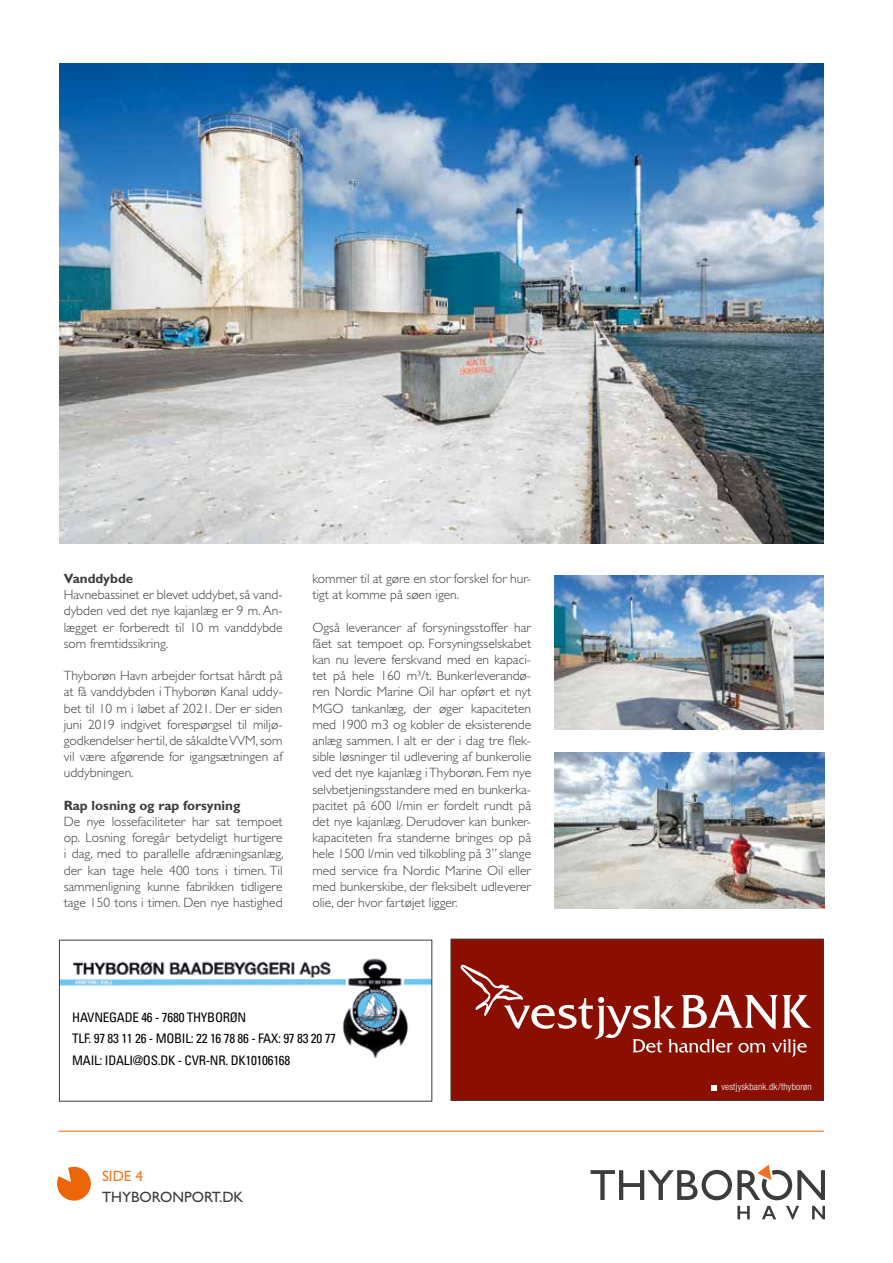
<style>
.page{position:relative;width:893px;height:1263px;background:#fff}
.page>*{position:absolute;margin:0;border:0;box-sizing:border-box;transform-origin:0 0}
.t1{font:15px "Gill Sans Std";color:#3c3c3b}
.t2{font:15px "Gill Sans Std";color:#ee7726}
.t3{font:300 13.5px/16.2px "Gill Sans Std";color:#3c3c3b;text-align:justify}
.t4{font:700 13.5px "Gill Sans Std";color:#3c3c3b}
.t5{font:condensed 13.2px/21.6px "Univers LT Std";letter-spacing:-.02em;color:#000}
.t6{font:300 condensed 9.6px "Helvetica Neue LT Std";letter-spacing:.015em;color:#fff}
</style>
<div class="page">
<svg style="left:590px;top:1164px;width:235px;height:36px"></svg>
<svg style="left:737px;top:1206px;width:13px;height:13px"></svg>
<svg style="left:762px;top:1206px;width:14px;height:13px"></svg>
<svg style="left:786px;top:1206px;width:13px;height:13px"></svg>
<svg style="left:812px;top:1206px;width:13px;height:13px"></svg>
<hr style="left:59px;top:1131px;width:765px;height:1px;background:#ec6608">
<svg style="left:57px;top:1167px;width:34px;height:33px"></svg>
<img style="left:555px;top:752px;width:269px;height:156px">
<img style="left:555px;top:576px;width:268px;height:154px">
<img style="left:59px;top:64px;width:765px;height:480px">
<svg style="left:453px;top:941px;width:369px;height:157px;background:#922114"></svg>
<div style="left:451px;top:939px;width:373px;height:161px;border:1px solid #3c3c3b"></div>
<img style="left:61px;top:958px;width:369px;height:101px">
<div style="left:59px;top:997px;width:283px;height:100px;background:#fff"></div>
<p class="t4" style="left:64px;top:570px;width:71px">Vanddybde</p>
<p class="t3" style="left:64px;top:587px;width:220px">Havnebassinet er blevet uddybet, så vand&shy;dybden ved det nye kajanlæg er 9 m. An&shy;lægget er forberedt til 10 m vanddybde som fremtidssikring.</p>
<p class="t3" style="left:64px;top:668px;width:220px">Thyborøn Havn arbejder fortsat hårdt på at få vanddybden i Thyborøn Kanal uddy&shy;bet til 10 m i løbet af 2021. Der er siden juni 2019 indgivet forespørgsel til miljø&shy;godkendelser hertil, de såkaldte VVM, som vil være afgørende for igangsætningen af uddybningen.</p>
<p class="t4" style="left:64px;top:797px;width:178px">Rap losning og rap forsyning</p>
<p class="t3" style="left:64px;top:813px;width:221px">De nye lossefaciliteter har sat tempoet op. Losning foregår betydeligt hurtigere i dag, med to parallelle afdræningsanlæg, der kan tage hele 400 tons i timen. Til sammenligning kunne fabrikken tidligere tage 150 tons i timen. Den nye hastighed</p>
<p class="t3" style="left:312px;top:570px;width:220px">kommer til at gøre en stor forskel for hur&shy;tigt at komme på søen igen.</p>
<p class="t3" style="left:312px;top:619px;width:220px">Også leverancer af forsyningsstoffer har fået sat tempoet op. Forsyningsselskabet kan nu levere ferskvand med en kapaci&shy;tet på hele 160 m³/t. Bunkerleverandø&shy;ren Nordic Marine Oil har opført et nyt MGO tankanlæg, der øger kapaciteten med 1900 m3 og kobler de eksisterende anlæg sammen. I alt er der i dag tre flek&shy;sible løsninger til udlevering af bunkerolie ved det nye kajanlæg i Thyborøn. Fem nye selvbetjeningsstandere med en bunkerka&shy;pacitet på 600 l/min er fordelt rundt på det nye kajanlæg. Derudover kan bunker&shy;kapaciteten fra standerne bringes op på hele 1500 l/min ved tilkobling på 3” slange med service fra Nordic Marine Oil eller med bunkerskibe, der fleksibelt udleverer olie, der hvor fartøjet ligger.</p>
<p class="t5" style="left:72px;top:1006px;width:265px">HAVNEGADE 46 - 7680 THYBORØN<br>TLF. 97 83 11 26 - MOBIL: 22 16 78 86 - FAX: 97 83 20 77<br>MAIL: IDALI@OS.DK - CVR-NR. DK10106168</p>
<p class="t2" style="left:102px;top:1167px;width:43px">SIDE 4</p>
<p class="t1" style="left:102px;top:1188px;width:143px">THYBORONPORT.DK</p>
<p class="t6" style="left:721px;top:1081px;width:92px">vestjyskbank.dk/thyborøn</p>
</div>
